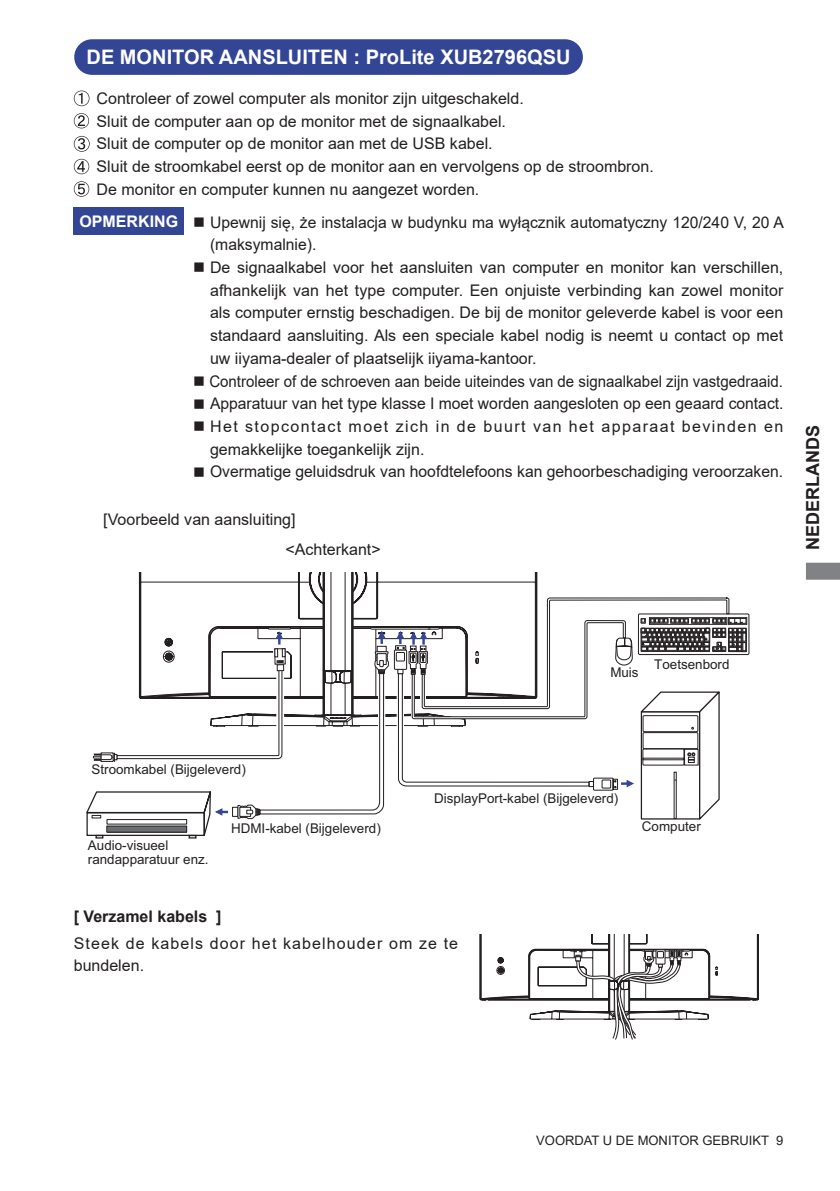
<style>
.page{position:relative;width:840px;height:1191px;background:#fff}
.page>*{position:absolute;margin:0;border:0;box-sizing:border-box;transform-origin:0 0}
.t1{font:700 20px "Arial";color:#fff}
.t2{font:700 18px "Arial";color:#231f20}
.t3{font:16px/22.6px "Arial";color:#231f20}
.t4{font:16px/22.6px "Arial";letter-spacing:.09em;color:#231f20}
.t5{font:16px "Arial";color:#231f20;scale:.94 1}
.t6{font:16px/21.2px "Arial";letter-spacing:.07em;color:#231f20}
.t7{font:700 16px "Arial";color:#231f20}
.t8{font:700 16px "Arial";color:#fff}
.t9{font:13.4px/13.4px "Arial";color:#231f20}
.t10{font:13px "Arial";color:#231f20}
</style>
<div class="page">
<svg style="left:806px;top:562px;width:33px;height:18px"></svg>
<div style="left:75px;top:40px;width:506px;height:34px;background:#334595;border-radius:17px"></div>
<div style="left:74px;top:39px;width:508px;height:36px;border:2px solid #334595;border-radius:17px"></div>
<svg style="left:74px;top:91px;width:15px;height:15px"></svg>
<svg style="left:74px;top:113px;width:15px;height:15px"></svg>
<svg style="left:74px;top:136px;width:15px;height:16px"></svg>
<svg style="left:74px;top:159px;width:15px;height:15px"></svg>
<svg style="left:74px;top:181px;width:15px;height:16px"></svg>
<div style="left:74px;top:207px;width:110px;height:28px;background:#334595"></div>
<svg style="left:479px;top:934px;width:279px;height:106px"></svg>
<svg style="left:86px;top:572px;width:660px;height:267px"></svg>
<p class="t1" style="left:87px;top:43px;width:485px">DE MONITOR AANSLUITEN : ProLite XUB2796QSU</p>
<p class="t3" style="left:96px;top:87px;width:558px">Controleer of zowel computer als monitor zijn uitgeschakeld.<br>Sluit de computer aan op de monitor met de signaalkabel.<br>Sluit de computer op de monitor aan met de USB kabel.<br>Sluit de stroomkabel eerst op de monitor aan en vervolgens op de stroombron.<br>De monitor en computer kunnen nu aangezet worden.</p>
<p class="t8" style="left:79px;top:210px;width:100px">OPMERKING</p>
<p class="t3" style="left:210px;top:211px;width:575px;text-indent:-17px">■ Upewnij się, że instalacja w budynku ma wyłącznik automatyczny 120/240 V, 20 A (maksymalnie).</p>
<p class="t3" style="left:210px;top:256px;width:574px;text-align:justify;text-indent:-17px">■ De signaalkabel voor het aansluiten van computer en monitor kan verschillen, afhankelijk van het type computer. Een onjuiste verbinding kan zowel monitor als computer ernstig beschadigen. De bij de monitor geleverde kabel is voor een standaard aansluiting. Als een speciale kabel nodig is neemt u contact op met uw iiyama-dealer of plaatselijk iiyama-kantoor.</p>
<p class="t5" style="left:193px;top:370px;width:629px">■ Controleer of de schroeven aan beide uiteindes van de signaalkabel zijn vastgedraaid.</p>
<p class="t3" style="left:193px;top:392px;width:591px">■ Apparatuur van het type klasse I moet worden aangesloten op een geaard contact.</p>
<p class="t4" style="left:210px;top:415px;width:574px;text-indent:-17px">■ Het stopcontact moet zich in de buurt van het apparaat bevinden en gemakkelijke toegankelijk zijn.</p>
<p class="t3" style="left:193px;top:460px;width:591px">■ Overmatige geluidsdruk van hoofdtelefoons kan gehoorbeschadiging veroorzaken.</p>
<p class="t3" style="left:285px;top:504px;width:97px;line-height:30px;text-indent:-182px">[Voorbeeld van aansluiting] &lt;Achterkant&gt;</p>
<p class="t2" style="left:799px;top:550px;width:126px;rotate:-90deg">NEDERLANDS</p>
<p class="t9" style="left:92px;top:762px;width:156px">Stroomkabel (Bijgeleverd)</p>
<p class="t9" style="left:88px;top:838px;width:122px">Audio-visueel randapparatuur enz.</p>
<p class="t9" style="left:231px;top:821px;width:151px">HDMI-kabel (Bijgeleverd)</p>
<p class="t9" style="left:610px;top:666px;width:30px">Muis</p>
<p class="t9" style="left:654px;top:657px;width:77px">Toetsenbord</p>
<p class="t9" style="left:434px;top:791px;width:185px">DisplayPort-kabel (Bijgeleverd)</p>
<p class="t9" style="left:641px;top:819px;width:60px">Computer</p>
<p class="t7" style="left:74px;top:905px;width:149px">[ Verzamel kabels ]</p>
<p class="t6" style="left:74px;top:933px;width:386px">Steek de kabels door het kabelhouder om ze te bundelen.</p>
<p class="t10" style="left:536px;top:1131px;width:248px">VOORDAT U DE MONITOR GEBRUIKT 9</p>
</div>
